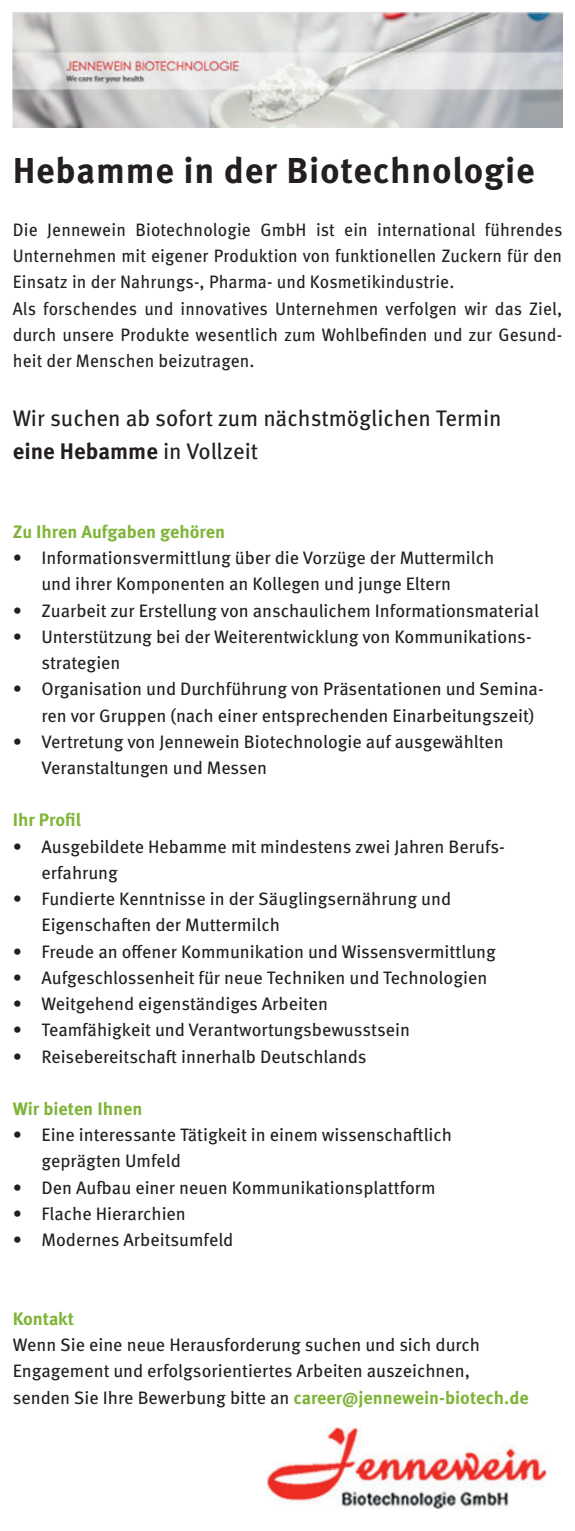
<style>
.page{position:relative;width:575px;height:1531px;background:#fff}
.page>*{position:absolute;margin:0;border:0;box-sizing:border-box;transform-origin:0 0}
.t1{font:700 36px "Meta OT";letter-spacing:.02em;color:#231f20}
.t2{font:22.5px/32.9px "Meta OT";color:#231f20}
.t3{font:18px/26.3px "Meta OT";color:#231f20}
.t4{font:18px/26.3px "Meta OT";color:#231f20;scale:.96 1}
.t5{font:700 18px "Meta OT";color:#7fb438}
.s1{font-weight:700}
.s2{font-weight:700;color:#7fb438}
</style>
<div class="page">
<img style="left:13px;top:13px;width:548px;height:114px">
<img style="left:266px;top:1427px;width:278px;height:81px">
<h1 class="t1" style="left:13px;top:158px;width:522px">Hebamme in der Biotechnologie</h1>
<p class="t4" style="left:13px;top:219px;width:573px">Die Jennewein Biotechnologie GmbH ist ein international führendes Unternehmen mit eigener Produktion von funktionellen Zuckern für den Einsatz in der Nahrungs-, Pharma- und Kosmetikindustrie.<br>Als forschendes und innovatives Unternehmen verfolgen wir das Ziel, durch unsere Produkte wesentlich zum Wohlbefinden und zur Gesund&shy;heit der Menschen beizutragen.</p>
<p class="t2" style="left:13px;top:405px;width:490px">Wir suchen ab sofort zum nächstmöglichen Termin <span class="s1">eine Hebamme</span> in Vollzeit</p>
<p class="t5" style="left:13px;top:525px;width:213px">Zu Ihren Aufgaben gehören</p>
<p class="t3" style="left:41px;top:547px;width:454px;text-indent:-29px">• Informationsvermittlung über die Vorzüge der Muttermilch und ihrer Komponenten an Kollegen und junge Eltern</p>
<p class="t3" style="left:13px;top:599px;width:527px">• Zuarbeit zur Erstellung von anschaulichem Informationsmaterial</p>
<p class="t3" style="left:41px;top:625px;width:491px;text-indent:-29px">• Unterstützung bei der Weiterentwicklung von Kommunikations&shy;strategien</p>
<p class="t3" style="left:41px;top:678px;width:503px;text-indent:-29px">• Organisation und Durchführung von Präsentationen und Semina&shy;ren vor Gruppen (nach einer entsprechenden Einarbeitungszeit)</p>
<p class="t3" style="left:41px;top:730px;width:463px;text-indent:-29px">• Vertretung von Jennewein Biotechnologie auf ausgewählten<br>Veranstaltungen und Messen</p>
<p class="t5" style="left:13px;top:813px;width:70px">Ihr Profil</p>
<p class="t3" style="left:41px;top:835px;width:464px;text-indent:-29px">• Ausgebildete Hebamme mit mindestens zwei Jahren Berufs&shy;erfahrung</p>
<p class="t3" style="left:41px;top:888px;width:411px;text-indent:-29px">• Fundierte Kenntnisse in der Säuglingsernährung und<br>Eigenschaften der Muttermilch</p>
<p class="t3" style="left:13px;top:940px;width:484px">• Freude an offener Kommunikation und Wissensvermittlung</p>
<p class="t3" style="left:13px;top:966px;width:475px">• Aufgeschlossenheit für neue Techniken und Technologien</p>
<p class="t3" style="left:13px;top:993px;width:316px">• Weitgehend eigenständiges Arbeiten</p>
<p class="t3" style="left:13px;top:1019px;width:398px">• Teamfähigkeit und Verantwortungsbewusstsein</p>
<p class="t3" style="left:13px;top:1045px;width:355px">• Reisebereitschaft innerhalb Deutschlands</p>
<p class="t5" style="left:13px;top:1102px;width:131px">Wir bieten Ihnen</p>
<p class="t3" style="left:41px;top:1124px;width:411px;text-indent:-29px">• Eine interessante Tätigkeit in einem wissenschaftlich geprägten Umfeld</p>
<p class="t3" style="left:13px;top:1176px;width:424px">• Den Aufbau einer neuen Kommunikationsplattform</p>
<p class="t3" style="left:13px;top:1202px;width:174px">• Flache Hierarchien</p>
<p class="t3" style="left:13px;top:1229px;width:222px">• Modernes Arbeitsumfeld</p>
<p class="t5" style="left:13px;top:1312px;width:63px">Kontakt</p>
<p class="t3" style="left:13px;top:1333px;width:517px">Wenn Sie eine neue Herausforderung suchen und sich durch<br>Engagement und erfolgsorientiertes Arbeiten auszeichnen, senden Sie Ihre Bewerbung bitte an <span class="s2">career@jennewein-biotech.de</span></p>
</div>
